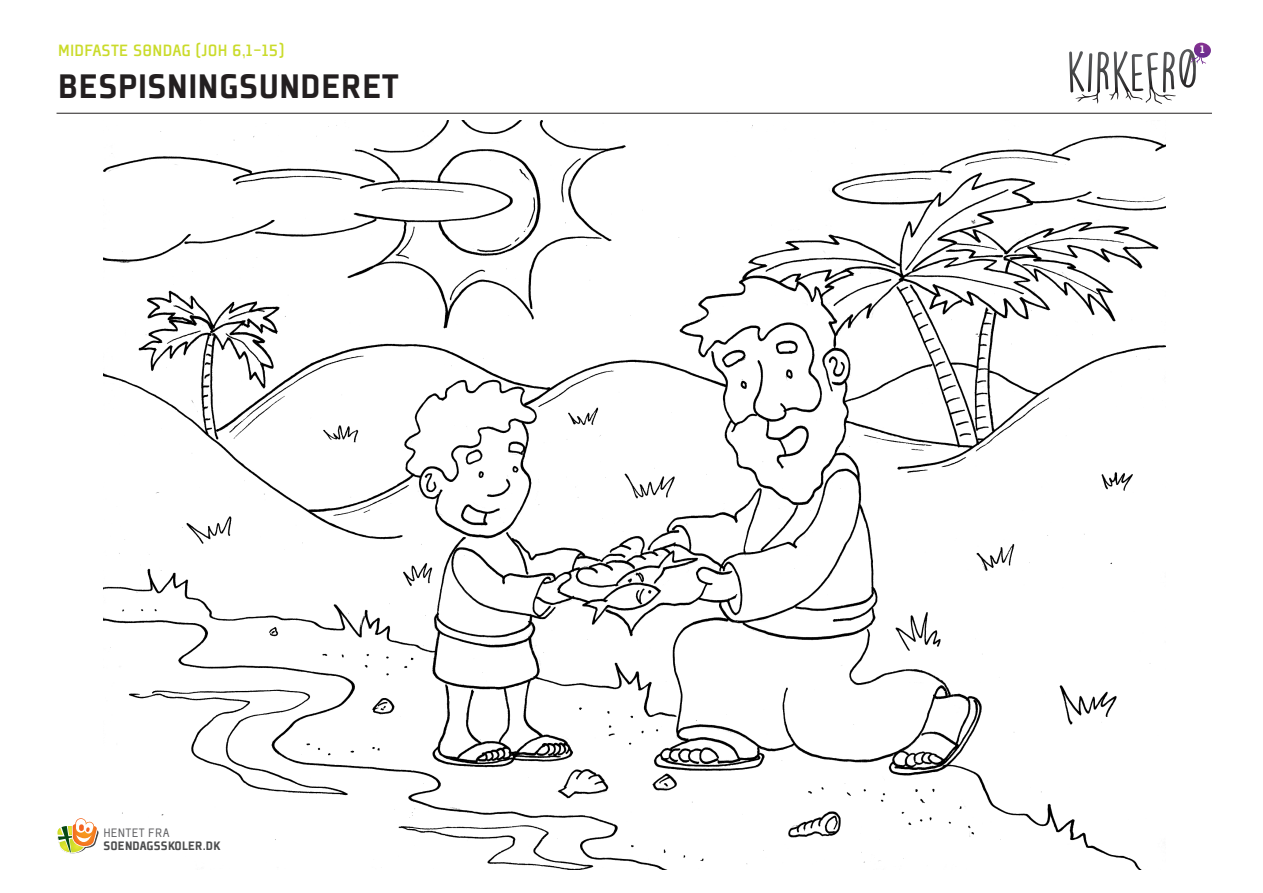
<style>
.page{position:relative;width:1263px;height:893px;background:#fff}
.page>*{position:absolute;margin:0;border:0;box-sizing:border-box;transform-origin:0 0}
.t1{font:900 37.5px "Plexes Pro";letter-spacing:.015em;color:#231f20}
.t2{font:500 18px "Plexes Pro";letter-spacing:.015em;color:#cadb2a}
.t3{font:900 13.5px "Plexes Pro";letter-spacing:.015em;color:#4b4c4d}
.t4{font:13.5px "Plexes Pro";letter-spacing:.015em;color:#636366}
.t5{font:900 11.85px "Plexes Pro";color:#fff}
</style>
<div class="page">
<hr style="left:57px;top:113px;width:1155px;height:1px;background:#231f20">
<svg style="left:1069px;top:43px;width:142px;height:61px"></svg>
<img style="left:103px;top:121px;width:1062px;height:748px">
<svg style="left:1148px;top:214px;width:17px;height:21px"></svg>
<svg style="left:57px;top:818px;width:42px;height:35px"></svg>
<p class="t2" style="left:58px;top:40px;width:228px">MIDFASTE SØNDAG (JOH 6,1-15)</p>
<p class="t5" style="left:1200px;top:42px;width:6px">1</p>
<h1 class="t1" style="left:58px;top:63px;width:342px">BESPISNINGSUNDERET</h1>
<p class="t4" style="left:103px;top:825px;width:68px">HENTET FRA</p>
<p class="t3" style="left:103px;top:838px;width:119px">SOENDAGSSKOLER.DK</p>
</div>
